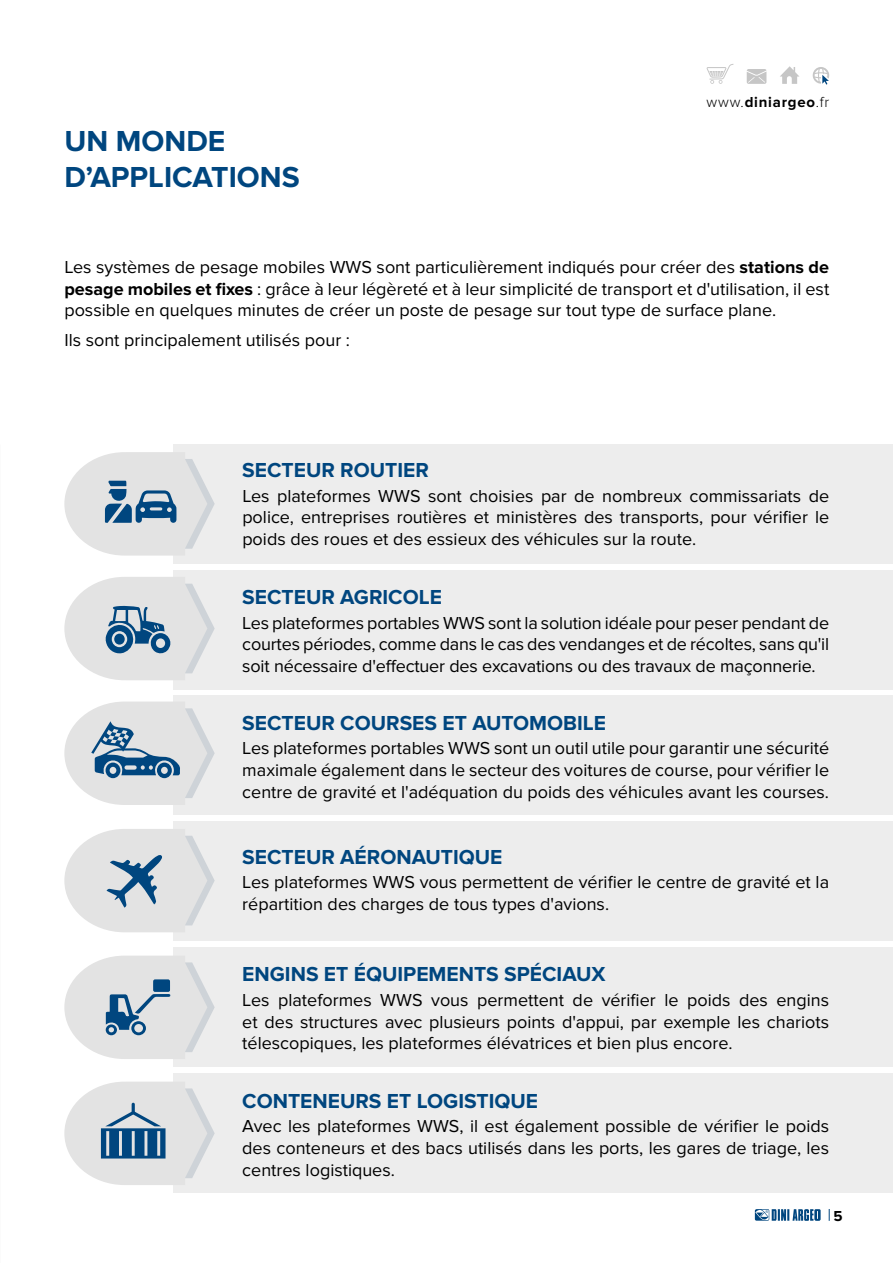
<style>
.page{position:relative;width:893px;height:1263px;background:#fff}
.page>*{position:absolute;margin:0;border:0;box-sizing:border-box;transform-origin:0 0}
.t1{font:700 30px/36px "Proxima Nova";color:#00467f}
.t2{font:700 21px "Proxima Nova";color:#00467f}
.t3{font:18px/21.6px "Proxima Nova";color:#000;text-align:justify}
.t4{font:700 15px "Proxima Nova";letter-spacing:.05em;color:#000}
.s1{font-weight:300}
.s2{font-weight:700}
</style>
<div class="page">
<svg style="left:829px;top:1209px;width:1px;height:12px"></svg>
<svg style="left:755px;top:1209px;width:66px;height:12px"></svg>
<div style="left:174px;top:948px;width:719px;height:119px;background:#ededed"></div>
<div style="left:174px;top:822px;width:719px;height:119px;background:#ededed"></div>
<div style="left:174px;top:696px;width:719px;height:119px;background:#ededed"></div>
<div style="left:174px;top:570px;width:719px;height:119px;background:#ededed"></div>
<div style="left:174px;top:444px;width:719px;height:119px;background:#ededed"></div>
<svg style="left:813px;top:67px;width:16px;height:18px"></svg>
<svg style="left:780px;top:66px;width:19px;height:18px"></svg>
<svg style="left:747px;top:69px;width:19px;height:15px"></svg>
<svg style="left:707px;top:64px;width:27px;height:20px"></svg>
<svg style="left:64px;top:577px;width:151px;height:103px"></svg>
<div style="left:114px;top:634px;width:11px;height:11px;background:#00467f;border-radius:50%"></div>
<svg style="left:64px;top:452px;width:151px;height:104px"></svg>
<svg style="left:64px;top:829px;width:151px;height:103px"></svg>
<svg style="left:64px;top:955px;width:151px;height:104px"></svg>
<div style="left:174px;top:1074px;width:719px;height:119px;background:#ededed"></div>
<svg style="left:64px;top:701px;width:151px;height:104px"></svg>
<svg style="left:64px;top:1082px;width:151px;height:103px"></svg>
<h1 class="t1" style="left:64px;top:124px;width:237px">UN MONDE<br>D’APPLICATIONS</h1>
<p class="t4" style="left:707px;top:93px;width:124px"><span class="s1">www.</span>diniargeo<span class="s1">.fr</span></p>
<p class="t3" style="left:64px;top:257px;width:766px">Les systèmes de pesage mobiles WWS sont particulièrement indiqués pour créer des <span class="s2">stations de pesage mobiles et fixes</span> : grâce à leur légèreté et à leur simplicité de transport et d'utilisation, il est possible en quelques minutes de créer un poste de pesage sur tout type de surface plane.</p>
<p class="t3" style="left:64px;top:330px;width:287px">Ils sont principalement utilisés pour :</p>
<p class="t2" style="left:242px;top:458px;width:188px">SECTEUR ROUTIER</p>
<p class="t3" style="left:242px;top:485px;width:588px">Les plateformes WWS sont choisies par de nombreux commissariats de police, entreprises routières et ministères des transports, pour vérifier le poids des roues et des essieux des véhicules sur la route.</p>
<p class="t2" style="left:242px;top:585px;width:201px">SECTEUR AGRICOLE</p>
<p class="t3" style="left:242px;top:612px;width:588px">Les plateformes portables WWS sont la solution idéale pour peser pendant de courtes périodes, comme dans le cas des vendanges et de récoltes, sans qu'il soit nécessaire d'effectuer des excavations ou des travaux de maçonnerie.</p>
<p class="t2" style="left:242px;top:710px;width:365px">SECTEUR COURSES ET AUTOMOBILE</p>
<p class="t3" style="left:242px;top:738px;width:588px">Les plateformes portables WWS sont un outil utile pour garantir une sécurité maximale également dans le secteur des voitures de course, pour vérifier le centre de gravité et l'adéquation du poids des véhicules avant les courses.</p>
<p class="t2" style="left:242px;top:844px;width:262px">SECTEUR AÉRONAUTIQUE</p>
<p class="t3" style="left:242px;top:872px;width:588px">Les plateformes WWS vous permettent de vérifier le centre de gravité et la répartition des charges de tous types d'avions.</p>
<p class="t2" style="left:242px;top:962px;width:365px">ENGINS ET ÉQUIPEMENTS SPÉCIAUX</p>
<p class="t3" style="left:242px;top:989px;width:588px">Les plateformes WWS vous permettent de vérifier le poids des engins et des structures avec plusieurs points d'appui, par exemple les chariots télescopiques, les plateformes élévatrices et bien plus encore.</p>
<p class="t2" style="left:242px;top:1089px;width:297px">CONTENEURS ET LOGISTIQUE</p>
<p class="t3" style="left:242px;top:1116px;width:588px">Avec les plateformes WWS, il est également possible de vérifier le poids des conteneurs et des bacs utilisés dans les ports, les gares de triage, les centres logistiques.</p>
<p class="t4" style="left:833px;top:1207px;width:11px">5</p>
</div>
